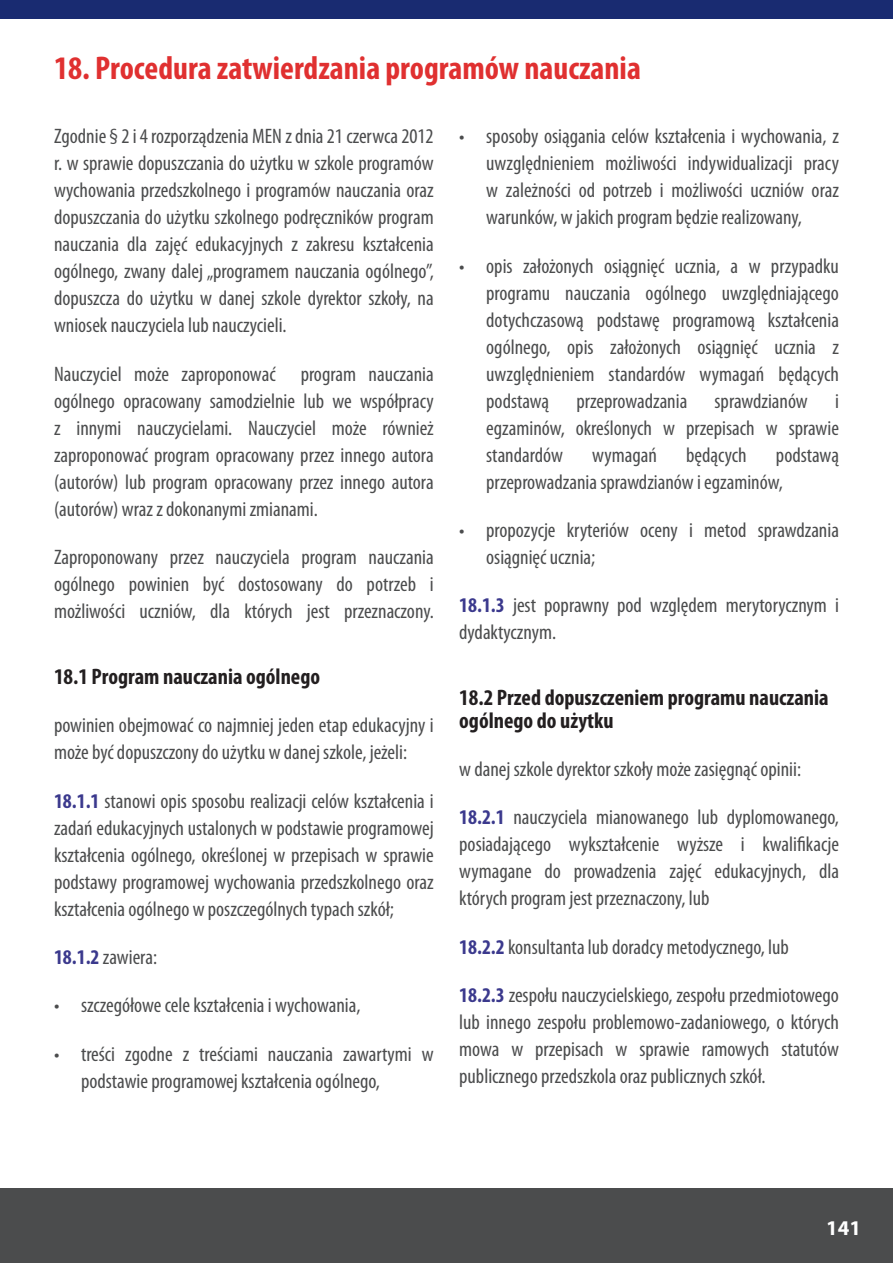
<style>
.page{position:relative;width:893px;height:1263px;background:#fff}
.page>*{position:absolute;margin:0;border:0;box-sizing:border-box;transform-origin:0 0}
.nagłowki{font:700 condensed 33px "Myriad Pro";color:#e03030}
.naglowki_w_tekscie{font:700 condensed 22.5px/22.5px "Myriad Pro";color:#231f20}
.treść{font:condensed 21px/27px "Myriad Pro";color:#4b4c4d;text-align:justify}
.t1{font:700 21px "Myriad Pro";color:#fff}
.s1{font-weight:700;color:#3b398d}
</style>
<div class="page">
<div style="left:0;top:1188px;width:893px;height:75px;background:#4b4c4d"></div>
<div style="left:0;top:0;width:893px;height:18px;background:#192b71"></div>
<p class="nagłowki" style="left:54px;top:47px;width:588px">18. Procedura zatwierdzania programów nauczania</p>
<p class="treść" style="left:54px;top:123px;width:381px">Zgodnie § 2 i 4 rozporządzenia MEN z dnia 21 czerwca 2012 r. w sprawie dopuszczania do użytku w szkole programów wychowania przedszkolnego i programów nauczania oraz dopuszczania do użytku szkolnego podręczników program nauczania dla zajęć edukacyjnych z zakresu kształcenia ogólnego, zwany dalej „programem nauczania ogólnego”, dopuszcza do użytku w danej szkole dyrektor szkoły, na wniosek nauczyciela lub nauczycieli.</p>
<p class="treść" style="left:54px;top:360px;width:381px">Nauczyciel może zaproponować program nauczania ogólnego opracowany samodzielnie lub we współpracy z innymi nauczycielami. Nauczyciel może również zaproponować program opracowany przez innego autora (autorów) lub program opracowany przez innego autora (autorów) wraz z dokonanymi zmianami.</p>
<p class="treść" style="left:54px;top:543px;width:381px">Zaproponowany przez nauczyciela program nauczania ogólnego powinien być dostosowany do potrzeb i możliwości uczniów, dla których jest przeznaczony.</p>
<p class="naglowki_w_tekscie" style="left:54px;top:665px;width:268px">18.1 Program nauczania ogólnego</p>
<p class="treść" style="left:54px;top:712px;width:381px">powinien obejmować co najmniej jeden etap edukacyjny i może być dopuszczony do użytku w danej szkole, jeżeli:</p>
<p class="treść" style="left:54px;top:787px;width:381px"><span class="s1">18.1.1</span> stanowi opis sposobu realizacji celów kształcenia i zadań edukacyjnych ustalonych w podstawie programowej kształcenia ogólnego, określonej w przepisach w sprawie podstawy programowej wychowania przedszkolnego oraz kształcenia ogólnego w poszczególnych typach szkół;</p>
<p class="treść" style="left:54px;top:943px;width:105px"><span class="s1">18.1.2</span> zawiera:</p>
<p class="treść" style="left:81px;top:991px;width:281px">szczegółowe cele kształcenia i wychowania,</p>
<p class="treść" style="left:81px;top:1040px;width:354px">treści zgodne z treściami nauczania zawartymi w podstawie programowej kształcenia ogólnego,</p>
<p class="treść" style="left:54px;top:991px;width:7px">•</p>
<p class="treść" style="left:54px;top:1040px;width:7px">•</p>
<p class="treść" style="left:486px;top:123px;width:354px">sposoby osiągania celów kształcenia i wychowania, z uwzględnieniem możliwości indywidualizacji pracy w zależności od potrzeb i możliwości uczniów oraz warunków, w jakich program będzie realizowany,</p>
<p class="treść" style="left:486px;top:252px;width:354px">opis założonych osiągnięć ucznia, a w przypadku programu nauczania ogólnego uwzględniającego dotychczasową podstawę programową kształcenia ogólnego, opis założonych osiągnięć ucznia z uwzględnieniem standardów wymagań będących podstawą</p>
<p class="treść" style="left:459px;top:123px;width:7px">•</p>
<p class="treść" style="left:459px;top:252px;width:7px">•</p>
<p class="treść" style="left:576px;top:387px;width:112px">przeprowadzania</p>
<p class="treść" style="left:714px;top:387px;width:95px">sprawdzianów</p>
<p class="treść" style="left:486px;top:387px;width:354px;text-indent:349px">i egzaminów, określonych w przepisach w sprawie standardów</p>
<p class="treść" style="left:486px;top:441px;width:354px;text-indent:290px">podstawą przeprowadzania sprawdzianów i egzaminów,</p>
<p class="treść" style="left:486px;top:516px;width:354px">propozycje kryteriów oceny i metod sprawdzania osiągnięć ucznia;</p>
<p class="treść" style="left:459px;top:591px;width:381px"><span class="s1">18.1.3</span> jest poprawny pod względem merytorycznym i dydaktycznym.</p>
<p class="treść" style="left:592px;top:441px;width:66px">wymagań</p>
<p class="treść" style="left:686px;top:441px;width:62px">będących</p>
<p class="treść" style="left:459px;top:516px;width:7px">•</p>
<p class="naglowki_w_tekscie" style="left:459px;top:686px;width:371px">18.2 Przed dopuszczeniem programu nauczania ogólnego do użytku</p>
<p class="treść" style="left:459px;top:755px;width:343px">w danej szkole dyrektor szkoły może zasięgnąć opinii:</p>
<p class="treść" style="left:459px;top:804px;width:381px"><span class="s1">18.2.1</span> nauczyciela mianowanego lub dyplomowanego, posiadającego wykształcenie wyższe i kwalifikacje wymagane do prowadzenia zajęć edukacyjnych, dla których program jest przeznaczony, lub</p>
<p class="treść" style="left:459px;top:933px;width:331px"><span class="s1">18.2.2</span> konsultanta lub doradcy metodycznego, lub</p>
<p class="treść" style="left:459px;top:981px;width:381px"><span class="s1">18.2.3</span> zespołu nauczycielskiego, zespołu przedmiotowego lub innego zespołu problemowo-zadaniowego, o których mowa w przepisach w sprawie ramowych statutów publicznego przedszkola oraz publicznych szkół.</p>
<p class="t1" style="left:826px;top:1214px;width:36px">141</p>
</div>
